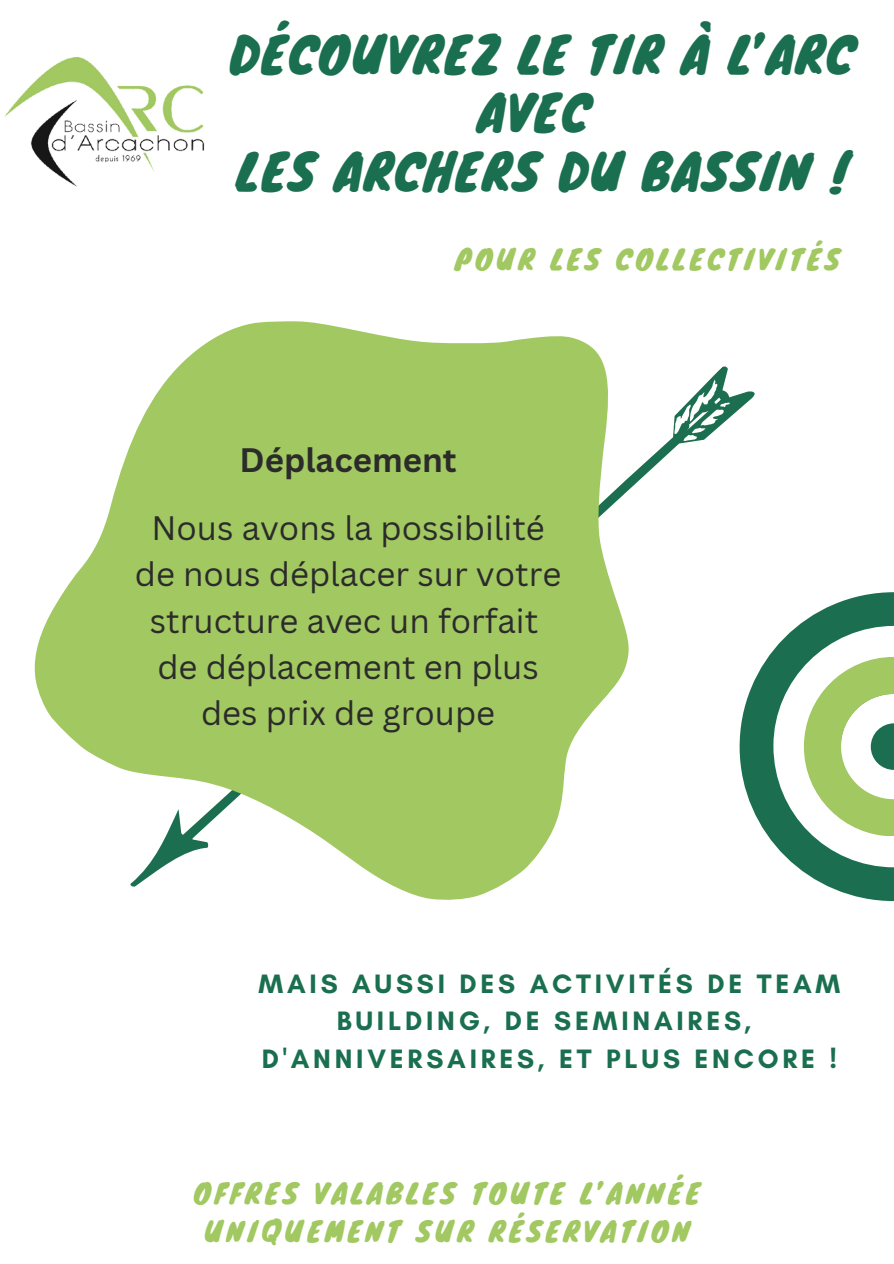
<style>
.page{position:relative;width:894px;height:1264px;background:#fff}
.page>*{position:absolute;margin:0;border:0;box-sizing:border-box;transform-origin:0 0}
.t1{font:48.75px/58.5px "Knewave";letter-spacing:.04em;color:#1a6f50;text-align:center}
.t2{font:33px/46.2px "Canva Sans";color:#2c2b2b;text-align:center}
.t3{font:700 33px "Canva Sans";color:#2c2b2b}
.t4{font:700 27.15px/37.2px "Glacial Indifference";letter-spacing:.14em;color:#1a6f50;text-align:center}
.t5{font:27.15px "Knewave";letter-spacing:.14em;color:#a1c861}
</style>
<div class="page">
<img style="left:4px;top:57px;width:201px;height:130px">
<svg style="left:630px;top:366px;width:125px;height:123px"></svg>
<svg style="left:34px;top:321px;width:596px;height:579px;fill:#a1c861"></svg>
<svg style="left:739px;top:592px;width:154px;height:309px"></svg>
<svg style="left:803px;top:657px;width:90px;height:178px"></svg>
<h2 class="t1" style="left:230px;top:23px;width:625px">DÉCOUVREZ LE TIR À L’ARC<br>AVEC<br>LES ARCHERS DU BASSIN !</h2>
<p class="t5" style="left:454px;top:237px;width:386px">POUR LES COLLECTIVITÉS</p>
<h1 class="t3" style="left:239px;top:436px;width:219px">Déplacement</h1>
<p class="t2" style="left:135px;top:504px;width:428px">Nous avons la possibilité de nous déplacer sur votre structure avec un forfait de déplacement en plus des prix de groupe</p>
<p class="t4" style="left:258px;top:965px;width:583px">MAIS AUSSI DES ACTIVITÉS DE TEAM<br>BUILDING, DE SEMINAIRES,<br>D'ANNIVERSAIRES, ET PLUS ENCORE !</p>
<h3 class="t5" style="left:193px;top:1171px;width:508px">OFFRES VALABLES TOUTE L’ANNÉE</h3>
<p class="t5" style="left:204px;top:1209px;width:486px">UNIQUEMENT SUR RÉSERVATION</p>
</div>
